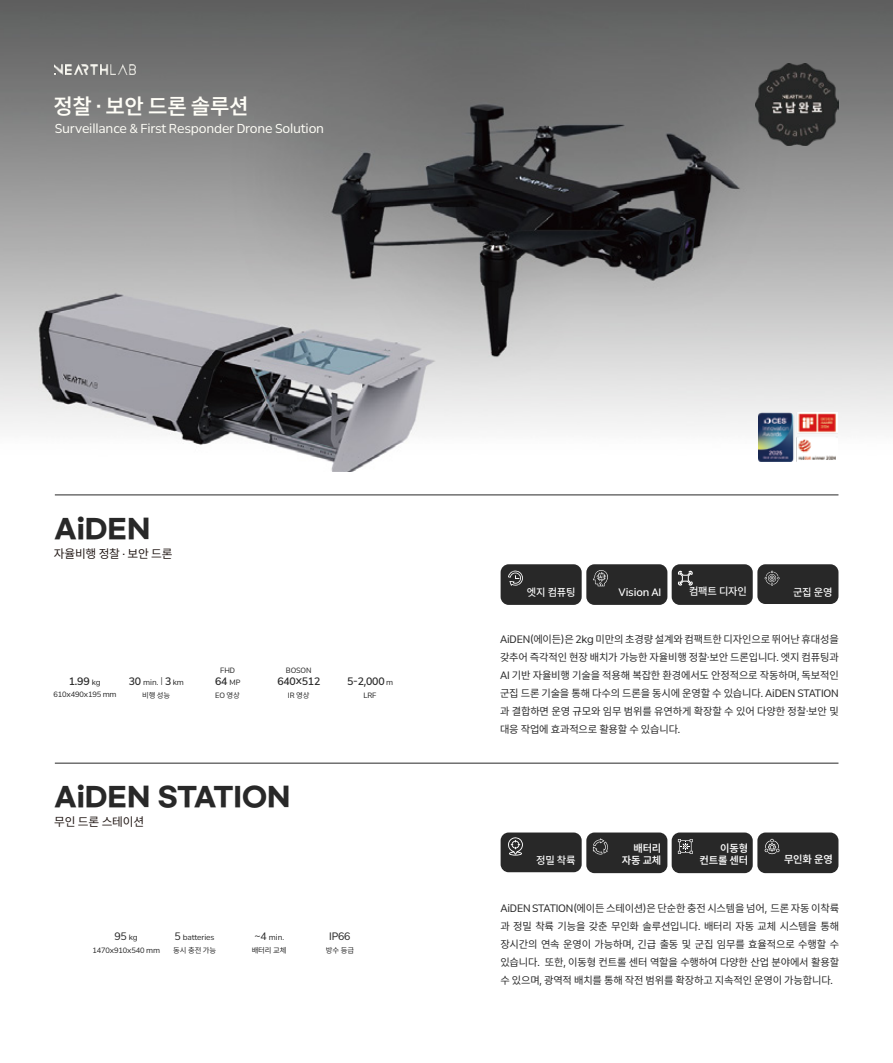
<style>
.page{position:relative;width:893px;height:1063px;background:#fff}
.page>*{position:absolute;margin:0;border:0;box-sizing:border-box;transform-origin:0 0}
.t1{font:700 26.4px "Gmarket Sans";color:#282828}
.t2{font:600 21.6px "Min Sans";letter-spacing:-.015em;color:#fffef7}
.t3{font:12.6px "Min Sans";letter-spacing:-.015em;color:#fffef7}
.t4{font:12px "Min Sans";letter-spacing:-.015em;color:#221815}
.t5{font:10.5px/18px "Min Sans";letter-spacing:-.015em;color:#282828;text-align:justify}
.t6{font:500 10.5px "Min Sans";letter-spacing:-.015em;color:#fff}
.t7{font:500 10.5px "Min Sans";letter-spacing:-.015em;color:#282828}
.t8{font:600 10.5px/12px "Min Sans";letter-spacing:-.015em;color:#fff;text-align:right}
.t9{font:7.5px/13.2px "Min Sans";letter-spacing:-.015em;color:#282828}
.s1{font-weight:500;font-size:10.5px}
.s2{font-weight:200;font-size:10.5px}
.s3{font-weight:400;font-size:7.5px}
.s4{font-size:7.5px}
.s5{font-size:10.5px}
</style>
<div class="page">
<img style="left:0;top:0;width:893px;height:471px">
<img style="left:55px;top:64px;width:80px;height:10px">
<hr style="left:55px;top:495px;width:783px;height:1px;background:#282828">
<hr style="left:55px;top:763px;width:783px;height:1px;background:#282828">
<div style="left:757px;top:564px;width:81px;height:40px;background:#282828;border-radius:8px"></div>
<div style="left:501px;top:564px;width:81px;height:41px;background:#282828;border-radius:8px"></div>
<svg style="left:764px;top:570px;width:15px;height:16px"></svg>
<div style="left:586px;top:564px;width:81px;height:41px;background:#282828;border-radius:8px"></div>
<svg style="left:593px;top:570px;width:15px;height:16px"></svg>
<svg style="left:508px;top:570px;width:15px;height:16px"></svg>
<div style="left:672px;top:564px;width:81px;height:41px;background:#282828;border-radius:8px"></div>
<svg style="left:678px;top:571px;width:15px;height:15px"></svg>
<img style="left:755px;top:64px;width:84px;height:82px">
<div style="left:501px;top:833px;width:81px;height:39px;background:#282828;border-radius:8px"></div>
<div style="left:757px;top:833px;width:81px;height:40px;background:#282828;border-radius:8px"></div>
<div style="left:586px;top:833px;width:81px;height:40px;background:#282828;border-radius:8px"></div>
<svg style="left:593px;top:838px;width:15px;height:16px"></svg>
<div style="left:672px;top:833px;width:81px;height:40px;background:#282828;border-radius:8px"></div>
<svg style="left:678px;top:839px;width:15px;height:15px"></svg>
<svg style="left:508px;top:837px;width:15px;height:19px"></svg>
<svg style="left:765px;top:839px;width:15px;height:15px"></svg>
<img style="left:758px;top:412px;width:79px;height:49px">
<h2 class="t2" style="left:53px;top:94px;width:197px">정찰 · 보안 드론 솔루션</h2>
<p class="t3" style="left:55px;top:121px;width:271px">Surveillance &amp; First Responder Drone Solution</p>
<h1 class="t1" style="left:55px;top:514px;width:97px">AiDEN</h1>
<p class="t4" style="left:54px;top:547px;width:120px">자율비행 정찰 . 보안 드론</p>
<p class="t9" style="left:220px;top:664px;width:16px">FHD</p>
<p class="t9" style="left:286px;top:664px;width:27px">BOSON</p>
<p class="t9" style="left:129px;top:676px;width:57px"><span class="s1">30</span> min. <span class="s2">l</span> <span class="s1">3</span> km</p>
<p class="t7" style="left:347px;top:675px;width:48px">5-2,000 <span class="s3">m</span></p>
<p class="t9" style="left:142px;top:689px;width:30px">비행 성능</p>
<p class="t7" style="left:69px;top:675px;width:33px">1.99 <span class="s3">kg</span></p>
<p class="t7" style="left:215px;top:675px;width:27px">64 <span class="s3">MP</span></p>
<p class="t9" style="left:215px;top:689px;width:26px">EO 영상</p>
<p class="t7" style="left:277px;top:675px;width:45px">640x512</p>
<p class="t9" style="left:53px;top:688px;width:65px">610x490x195 mm</p>
<p class="t9" style="left:288px;top:689px;width:23px">IR 영상</p>
<p class="t9" style="left:363px;top:689px;width:15px">LRF</p>
<h1 class="t1" style="left:55px;top:783px;width:237px">AiDEN STATION</h1>
<p class="t4" style="left:54px;top:815px;width:91px">무인 드론 스테이션</p>
<p class="t5" style="left:114px;top:928px;width:25px">95 <span class="s4">kg</span></p>
<p class="t9" style="left:173px;top:931px;width:44px"><span class="s5">5</span> batteries 동시 충전 가능</p>
<p class="t9" style="left:92px;top:943px;width:69px">1470x910x540 mm</p>
<p class="t9" style="left:255px;top:931px;width:31px"><span class="s5">~4</span> min.</p>
<p class="t5" style="left:329px;top:928px;width:23px">IP66</p>
<p class="t9" style="left:252px;top:944px;width:36px">배터리 교체</p>
<p class="t9" style="left:326px;top:944px;width:30px">방수 등급</p>
<p class="t6" style="left:527px;top:586px;width:50px">엣지 컴퓨팅</p>
<p class="t6" style="left:619px;top:586px;width:44px">Vision AI</p>
<p class="t6" style="left:689px;top:585px;width:59px">컴팩트 디자인</p>
<p class="t6" style="left:793px;top:586px;width:41px">군집 운영</p>
<p class="t5" style="left:500px;top:631px;width:340px">AiDEN(에이든)은 2kg 미만의 초경량 설계와 컴팩트한 디자인으로 뛰어난 휴대성을 갖추어 즉각적인 현장 배치가 가능한 자율비행 정찰·보안 드론입니다. 엣지 컴퓨팅과 AI 기반 자율비행 기술을 적용해 복잡한 환경에서도 안정적으로 작동하며, 독보적인 군집 드론 기술을 통해 다수의 드론을 동시에 운영할 수 있습니다. AiDEN STATION 과 결합하면 운영 규모와 임무 범위를 유연하게 확장할 수 있어 다양한 정찰·보안 및 대응 작업에 효과적으로 활용할 수 있습니다.</p>
<p class="t8" style="left:622px;top:843px;width:41px">배터리 자동 교체</p>
<p class="t8" style="left:699px;top:843px;width:50px">이동형 컨트롤 센터</p>
<p class="t6" style="left:536px;top:854px;width:41px">정밀 착륙</p>
<p class="t8" style="left:784px;top:854px;width:50px">무인화 운영</p>
<p class="t5" style="left:500px;top:899px;width:340px">AiDEN STATION(에이든 스테이션)은 단순한 충전 시스템을 넘어, 드론 자동 이착륙 과 정밀 착륙 기능을 갖춘 무인화 솔루션입니다. 배터리 자동 교체 시스템을 통해 장시간의 연속 운영이 가능하며, 긴급 출동 및 군집 임무를 효율적으로 수행할 수 있습니다. 또한, 이동형 컨트롤 센터 역할을 수행하여 다양한 산업 분야에서 활용할 수 있으며, 광역적 배치를 통해 작전 범위를 확장하고 지속적인 운영이 가능합니다.</p>
</div>
